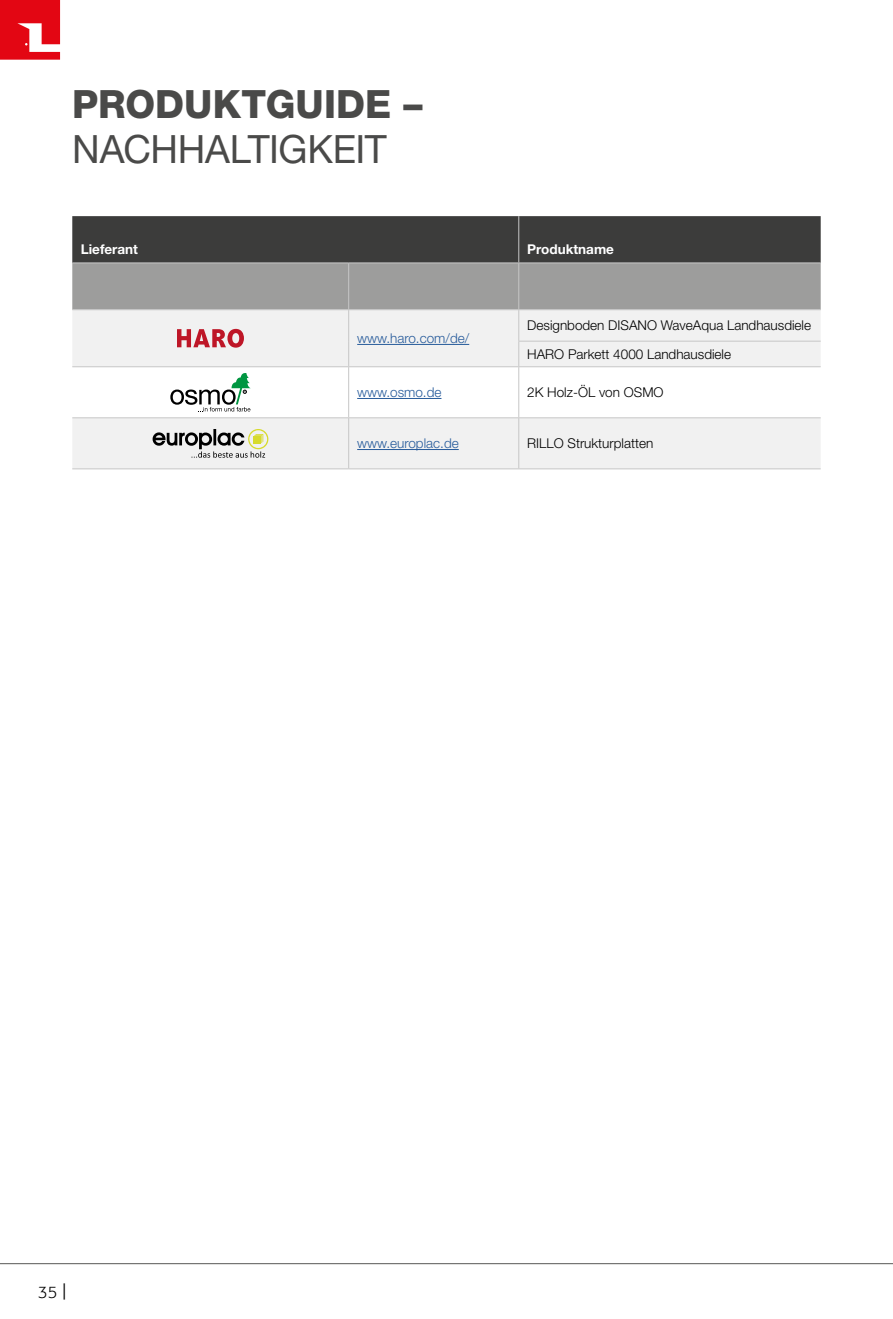
<style>
.page{position:relative;width:893px;height:1319px;background:#fff}
.page>*{position:absolute;margin:0;border:0;box-sizing:border-box;transform-origin:0 0}
.t1{font:39px "Helvetica Neue LT Pro";letter-spacing:-.01em;color:#4a4a49}
.t2{font:800 39px "Helvetica Neue LT Pro";color:#4a4a49}
.t3{font:300 16.5px "Formata Std";color:#000}
.t4{font:300 13.5px/28.5px "Helvetica Neue LT Pro";color:#000}
.t5{font:300 13.5px "Helvetica Neue LT Pro";color:#275b9b}
.t6{font:700 13.5px "Helvetica Neue LT Pro";color:#fff}
</style>
<div class="page">
<svg style="left:72px;top:216px;width:749px;height:93px;background:#6d6d6c"></svg>
<svg style="left:72px;top:310px;width:749px;height:158px;fill:#f1f1f1"></svg>
<hr style="left:518px;top:216px;width:1px;height:46px;background:#c6c6c6">
<hr style="left:72px;top:262px;width:277px;height:1px;background:#c6c6c6">
<hr style="left:349px;top:262px;width:170px;height:1px;background:#c6c6c6">
<hr style="left:348px;top:263px;width:1px;height:46px;background:#c6c6c6">
<hr style="left:519px;top:262px;width:302px;height:1px;background:#c6c6c6">
<hr style="left:518px;top:263px;width:1px;height:46px;background:#c6c6c6">
<hr style="left:348px;top:367px;width:1px;height:50px;background:#c6c6c6">
<hr style="left:518px;top:367px;width:1px;height:50px;background:#c6c6c6">
<hr style="left:72px;top:309px;width:277px;height:1px;background:#c6c6c6">
<hr style="left:349px;top:309px;width:170px;height:1px;background:#c6c6c6">
<hr style="left:519px;top:309px;width:302px;height:1px;background:#c6c6c6">
<hr style="left:348px;top:310px;width:1px;height:31px;background:#c6c6c6">
<svg style="left:348px;top:341px;width:1px;height:25px"></svg>
<hr style="left:518px;top:310px;width:1px;height:31px;background:#c6c6c6">
<svg style="left:518px;top:342px;width:1px;height:24px"></svg>
<hr style="left:518px;top:341px;width:303px;height:1px;background:#c6c6c6">
<hr style="left:72px;top:366px;width:277px;height:1px;background:#c6c6c6">
<hr style="left:349px;top:366px;width:170px;height:1px;background:#c6c6c6">
<hr style="left:519px;top:366px;width:302px;height:1px;background:#c6c6c6">
<hr style="left:348px;top:418px;width:1px;height:50px;background:#c6c6c6">
<hr style="left:518px;top:418px;width:1px;height:50px;background:#c6c6c6">
<hr style="left:72px;top:417px;width:277px;height:1px;background:#c6c6c6">
<hr style="left:72px;top:468px;width:277px;height:1px;background:#c6c6c6">
<hr style="left:349px;top:417px;width:170px;height:1px;background:#c6c6c6">
<hr style="left:349px;top:468px;width:170px;height:1px;background:#c6c6c6">
<hr style="left:519px;top:417px;width:302px;height:1px;background:#c6c6c6">
<hr style="left:519px;top:468px;width:302px;height:1px;background:#c6c6c6">
<svg style="left:177px;top:329px;width:67px;height:18px"></svg>
<hr style="left:357px;top:344px;width:112px;height:1px;background:#275b9b">
<svg style="left:170px;top:373px;width:81px;height:38px"></svg>
<hr style="left:357px;top:398px;width:84px;height:1px;background:#275b9b">
<svg style="left:153px;top:429px;width:115px;height:28px"></svg>
<hr style="left:357px;top:449px;width:102px;height:1px;background:#275b9b">
<hr style="left:0;top:1262px;width:893px;height:1px;background:#575756">
<svg style="left:0;top:0;width:60px;height:60px;background:#e72c37"></svg>
<h1 class="t2" style="left:72px;top:81px;width:352px">PRODUKTGUIDE –</h1>
<h1 class="t1" style="left:72px;top:125px;width:316px">NACHHALTIGKEIT</h1>
<p class="t6" style="left:81px;top:241px;width:59px">Lieferant</p>
<p class="t6" style="left:527px;top:241px;width:88px">Produktname</p>
<p class="t5" style="left:357px;top:330px;width:114px">www.haro.com/de/</p>
<p class="t4" style="left:527px;top:311px;width:285px">Designboden DISANO WaveAqua Landhausdiele<br>HARO Parkett 4000 Landhausdiele</p>
<p class="t5" style="left:357px;top:384px;width:86px">www.osmo.de</p>
<p class="t4" style="left:527px;top:378px;width:138px">2K Holz-ÖL von OSMO</p>
<p class="t5" style="left:357px;top:435px;width:103px">www.europlac.de</p>
<p class="t4" style="left:527px;top:429px;width:128px">RILLO Strukturplatten</p>
<p class="t3" style="left:38px;top:1282px;width:30px">35 |</p>
</div>
